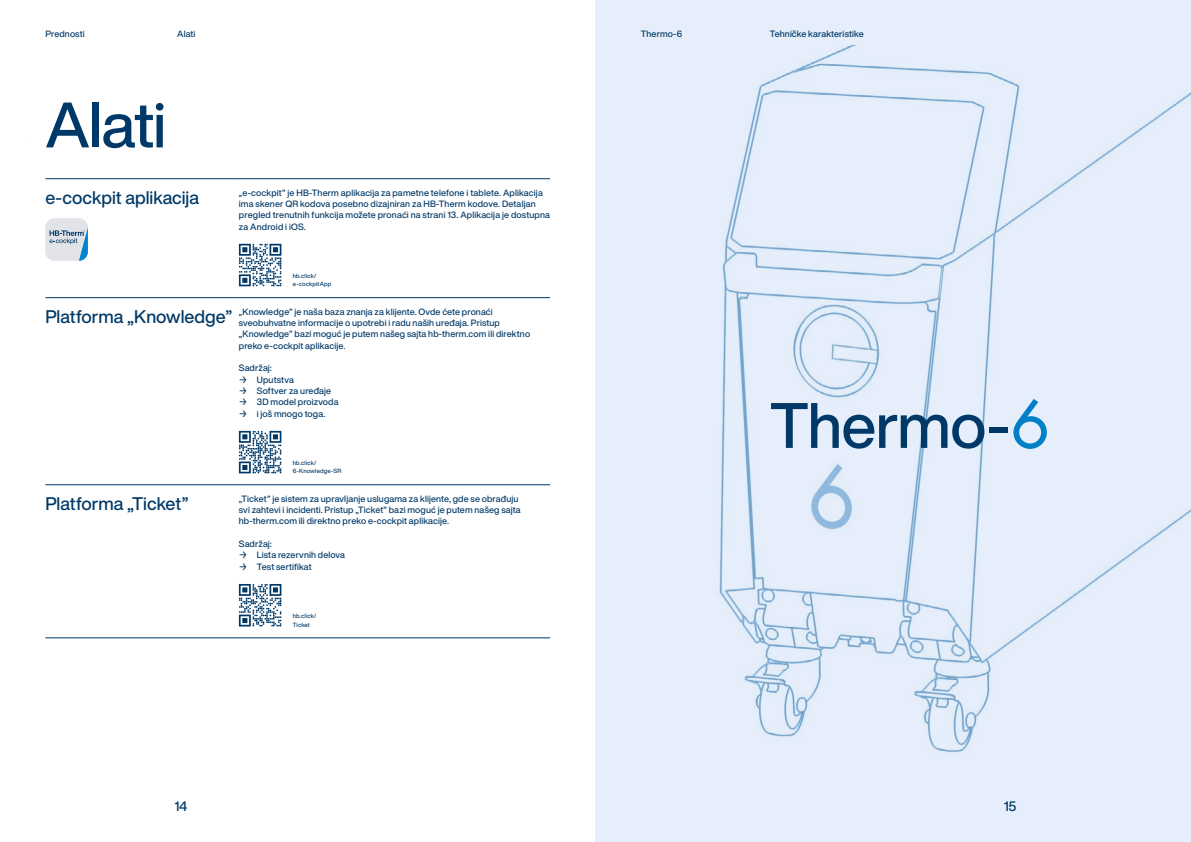
<style>
.page{position:relative;width:1191px;height:842px;background:#fff}
.page>*{position:absolute;margin:0;border:0;box-sizing:border-box;transform-origin:0 0}
.t1{font:500 63px "Helvetica Now Display";letter-spacing:-.015em;color:#003967}
.t2{font:500 18px "Helvetica Now Display";color:#003967}
.t3{font:500 13.5px "Helvetica Now Display";color:#003967}
.t4{font:500 9px/11.3px "Helvetica Now Display";letter-spacing:.015em;color:#003967}
.t5{font:500 6px/8.5px "Helvetica Now Display";letter-spacing:.025em;color:#003967}
</style>
<div class="page">
<div style="left:595px;top:0;width:596px;height:842px;background:#e5eefa"></div>
<img style="left:719px;top:45px;width:472px;height:708px">
<svg style="left:1013px;top:399px;width:33px;height:50px"></svg>
<hr style="left:45px;top:179px;width:194px;height:1px;background:#003967">
<hr style="left:239px;top:179px;width:311px;height:1px;background:#003967">
<hr style="left:45px;top:297px;width:194px;height:1px;background:#003967">
<hr style="left:239px;top:297px;width:311px;height:1px;background:#003967">
<hr style="left:45px;top:485px;width:194px;height:1px;background:#003967">
<hr style="left:239px;top:485px;width:311px;height:1px;background:#003967">
<hr style="left:45px;top:638px;width:194px;height:1px;background:#003967">
<hr style="left:239px;top:638px;width:311px;height:1px;background:#003967">
<div style="left:45px;top:218px;width:43px;height:43px;background:#e1e3e7;border-radius:9px"></div>
<svg style="left:49px;top:227px;width:39px;height:34px"></svg>
<svg style="left:239px;top:244px;width:42px;height:42px"></svg>
<svg style="left:239px;top:431px;width:42px;height:42px"></svg>
<svg style="left:239px;top:584px;width:42px;height:42px"></svg>
<p class="t4" style="left:45px;top:28px;width:41px">Prednosti</p>
<p class="t4" style="left:177px;top:28px;width:20px">Alati</p>
<p class="t4" style="left:641px;top:28px;width:43px">Thermo-6</p>
<p class="t4" style="left:770px;top:28px;width:95px">Tehničke karakteristike</p>
<h1 class="t1" style="left:45px;top:81px;width:122px">Alati</h1>
<h2 class="t2" style="left:45px;top:185px;width:155px">e-cockpit aplikacija</h2>
<p class="t4" style="left:239px;top:187px;width:313px">„e-cockpit” je HB-Therm aplikacija za pametne telefone i tablete. Aplikacija ima skener QR kodova posebno dizajniran za HB-Therm kodove. Detaljan pregled trenutnih funkcija možete pronaći na strani 13. Aplikacija je dostupna za Android i iOS.</p>
<p class="t5" style="left:293px;top:271px;width:40px">hb.click/ e-cockpitApp</p>
<h2 class="t2" style="left:45px;top:304px;width:188px">Platforma „Knowledge”</h2>
<p class="t4" style="left:239px;top:306px;width:293px">„Knowledge” je naša baza znanja za klijente. Ovde ćete pronaći sveobuhvatne informacije o upotrebi i radu naših uređaja. Pristup „Knowledge” bazi moguć je putem našeg sajta hb-therm.com ili direktno preko e-cockpit aplikacije.</p>
<p class="t4" style="left:239px;top:362px;width:35px">Sadržaj:</p>
<p class="t4" style="left:239px;top:374px;width:56px">→ Uputstva</p>
<p class="t4" style="left:239px;top:385px;width:94px">→ Softver za uređaje</p>
<p class="t4" style="left:239px;top:396px;width:101px">→ 3D model proizvoda</p>
<p class="t4" style="left:239px;top:408px;width:88px">→ i još mnogo toga.</p>
<p class="t5" style="left:293px;top:458px;width:50px">hb.click/<br>6-Knowledge-SR</p>
<h2 class="t2" style="left:45px;top:491px;width:145px">Platforma „Ticket”</h2>
<p class="t4" style="left:239px;top:493px;width:283px">„Ticket” je sistem za upravljanje uslugama za klijente, gde se obrađuju svi zahtevi i incidenti. Pristup „Ticket” bazi moguć je putem našeg sajta hb-therm.com ili direktno preko e-cockpit aplikacije.</p>
<p class="t4" style="left:239px;top:538px;width:35px">Sadržaj:</p>
<p class="t4" style="left:239px;top:550px;width:108px">→ Lista rezervnih delova</p>
<p class="t4" style="left:239px;top:561px;width:74px">→ Test sertifikat</p>
<p class="t5" style="left:293px;top:612px;width:25px">hb.click/<br>Ticket</p>
<h1 class="t1" style="left:770px;top:382px;width:241px">Thermo-</h1>
<h3 class="t3" style="left:174px;top:797px;width:14px">14</h3>
<h3 class="t3" style="left:1003px;top:797px;width:14px">15</h3>
</div>
